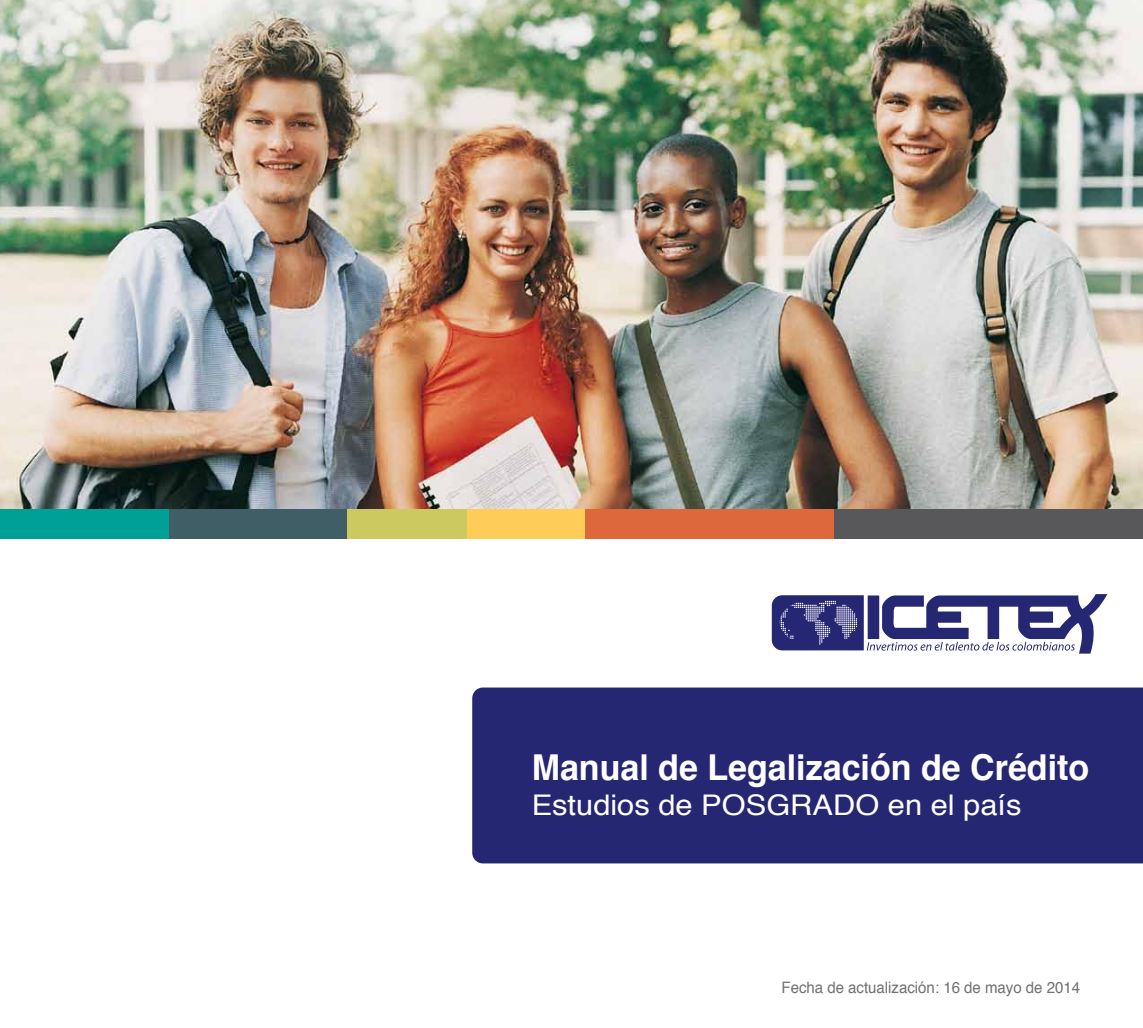
<style>
.page{position:relative;width:1143px;height:1028px;background:#fff}
.page>*{position:absolute;margin:0;border:0;box-sizing:border-box;transform-origin:0 0}
.t1{font:700 35.62px "Helvetica";color:#fff;scale:.95 1}
.t2{font:28.5px "Helvetica";color:#fff;scale:1.08 1}
.t3{font:15.75px "Helvetica";color:#707173;scale:.95 1}
</style>
<div class="page">
<img style="left:0;top:0;width:1142px;height:509px">
<svg style="left:771px;top:594px;width:336px;height:59px"></svg>
<div style="left:585px;top:509px;width:249px;height:30px;background:#dc683b"></div>
<div style="left:834px;top:509px;width:308px;height:30px;background:#58585a"></div>
<div style="left:466px;top:509px;width:119px;height:30px;background:#fdcd57"></div>
<div style="left:347px;top:509px;width:119px;height:30px;background:#ccc961"></div>
<div style="left:0;top:509px;width:169px;height:30px;background:#00a096"></div>
<div style="left:169px;top:509px;width:178px;height:30px;background:#3f5e65"></div>
<div style="left:472px;top:687px;width:670px;height:176px;background:#262773"></div>
<h1 class="t1" style="left:531px;top:739px;width:588px">Manual de Legalización de Crédito</h1>
<h2 class="t2" style="left:531px;top:782px;width:455px">Estudios de POSGRADO en el país</h2>
<p class="t3" style="left:781px;top:975px;width:316px">Fecha de actualización: 16 de mayo de 2014</p>
</div>
